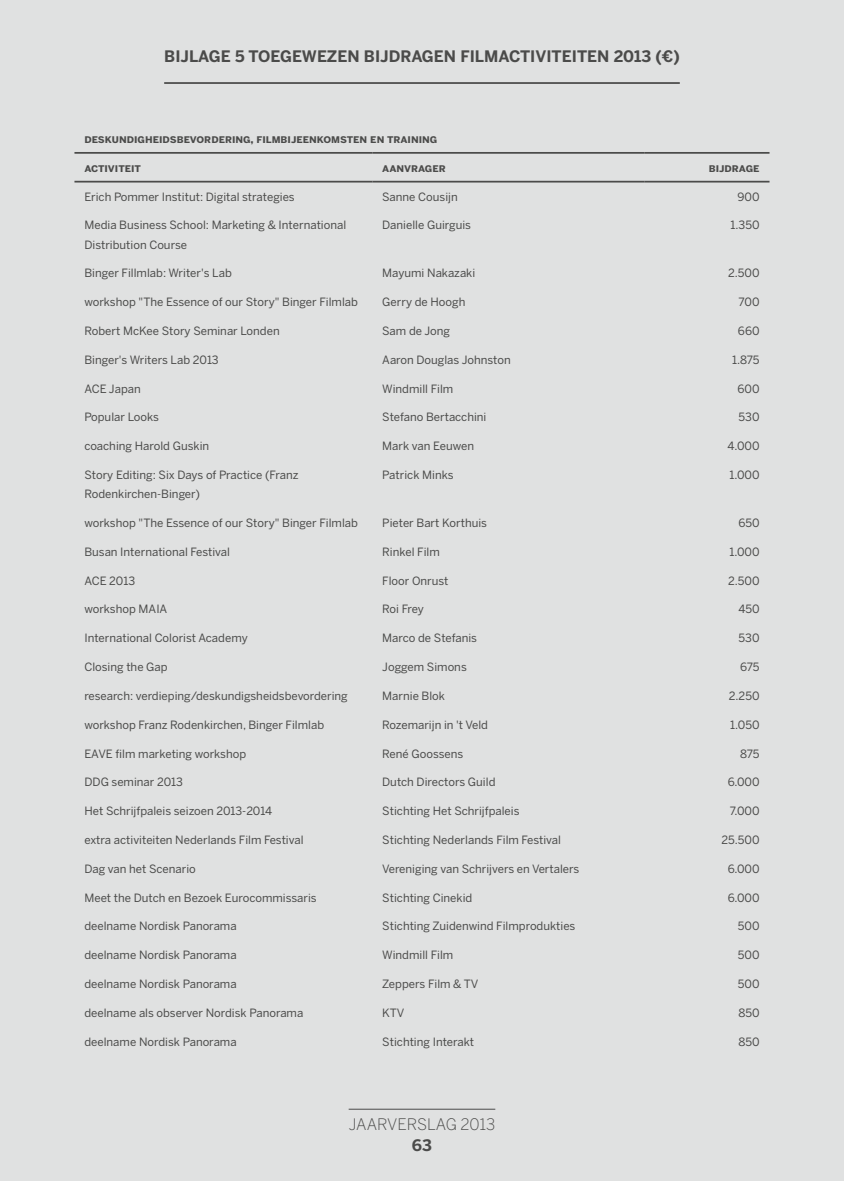
<style>
.page{position:relative;width:844px;height:1181px;background:#fff}
.page>*{position:absolute;margin:0;border:0;box-sizing:border-box;transform-origin:0 0}
.t1{font:700 15.75px "Benton Sans";color:#4b4b4a}
.t2{font:300 15.75px "Benton Sans";color:#4b4b4a}
.t3{font:11.38px/19.2px "Benton Sans";color:#4b4b4a}
.t4{font:11.38px "Benton Sans Bold SC";color:#4b4b4a}
</style>
<div class="page">
<div style="left:0;top:0;width:843px;height:1181px;background:#e0e1e1"></div>
<hr style="left:348px;top:1108px;width:147px;height:1px;background:#4b4b4a">
<hr style="left:74px;top:181px;width:298px;height:1px;background:#4b4b4a">
<hr style="left:372px;top:181px;width:272px;height:1px;background:#4b4b4a">
<hr style="left:644px;top:181px;width:125px;height:1px;background:#4b4b4a">
<hr style="left:74px;top:152px;width:298px;height:2px;background:#4b4b4a">
<hr style="left:372px;top:152px;width:272px;height:2px;background:#4b4b4a">
<hr style="left:644px;top:152px;width:125px;height:2px;background:#4b4b4a">
<hr style="left:164px;top:82px;width:515px;height:2px;background:#4b4b4a">
<p class="t1" style="left:164px;top:47px;width:517px">BIJLAGE 5 TOEGEWEZEN BIJDRAGEN FILMACTIVITEITEN 2013 (€)</p>
<p class="t4" style="left:84px;top:132px;width:354px">DESKUNDIGHEIDSBEVORDERING, FILMBIJEENKOMSTEN EN TRAINING</p>
<p class="t4" style="left:84px;top:161px;width:58px">ACTIVITEIT</p>
<p class="t4" style="left:382px;top:161px;width:65px">AANVRAGER</p>
<p class="t4" style="left:708px;top:161px;width:52px">BIJDRAGE</p>
<p class="t3" style="left:84px;top:187px;width:212px">Erich Pommer Institut: Digital strategies</p>
<p class="t3" style="left:382px;top:187px;width:77px">Sanne Cousijn</p>
<p class="t3" style="left:737px;top:187px;width:24px">900</p>
<p class="t3" style="left:84px;top:215px;width:263px">Media Business School: Marketing &amp; International<br>Distribution Course</p>
<p class="t3" style="left:382px;top:215px;width:90px">Danielle Guirguis</p>
<p class="t3" style="left:730px;top:215px;width:31px">1.350</p>
<p class="t3" style="left:84px;top:263px;width:149px">Binger Fillmlab: Writer's Lab</p>
<p class="t3" style="left:382px;top:263px;width:94px">Mayumi Nakazaki</p>
<p class="t3" style="left:727px;top:263px;width:33px">2.500</p>
<p class="t3" style="left:84px;top:292px;width:275px">workshop "The Essence of our Story" Binger Filmlab</p>
<p class="t3" style="left:382px;top:292px;width:85px">Gerry de Hoogh</p>
<p class="t3" style="left:738px;top:292px;width:22px">700</p>
<p class="t3" style="left:84px;top:321px;width:197px">Robert McKee Story Seminar Londen</p>
<p class="t3" style="left:382px;top:321px;width:69px">Sam de Jong</p>
<p class="t3" style="left:737px;top:321px;width:23px">660</p>
<p class="t3" style="left:84px;top:350px;width:136px">Binger's Writers Lab 2013</p>
<p class="t3" style="left:382px;top:350px;width:130px">Aaron Douglas Johnston</p>
<p class="t3" style="left:732px;top:350px;width:29px">1.875</p>
<p class="t3" style="left:84px;top:379px;width:58px">ACE Japan</p>
<p class="t3" style="left:382px;top:379px;width:73px">Windmill Film</p>
<p class="t3" style="left:737px;top:379px;width:24px">600</p>
<p class="t3" style="left:84px;top:407px;width:76px">Popular Looks</p>
<p class="t3" style="left:382px;top:407px;width:106px">Stefano Bertacchini</p>
<p class="t3" style="left:738px;top:407px;width:22px">530</p>
<p class="t3" style="left:84px;top:436px;width:126px">coaching Harold Guskin</p>
<p class="t3" style="left:382px;top:436px;width:93px">Mark van Eeuwen</p>
<p class="t3" style="left:727px;top:436px;width:34px">4.000</p>
<p class="t3" style="left:84px;top:465px;width:215px">Story Editing: Six Days of Practice (Franz<br>Rodenkirchen-Binger)</p>
<p class="t3" style="left:382px;top:465px;width:73px">Patrick Minks</p>
<p class="t3" style="left:729px;top:465px;width:32px">1.000</p>
<p class="t3" style="left:84px;top:513px;width:275px">workshop "The Essence of our Story" Binger Filmlab</p>
<p class="t3" style="left:382px;top:513px;width:106px">Pieter Bart Korthuis</p>
<p class="t3" style="left:738px;top:513px;width:23px">650</p>
<p class="t3" style="left:84px;top:542px;width:147px">Busan International Festival</p>
<p class="t3" style="left:382px;top:542px;width:59px">Rinkel Film</p>
<p class="t3" style="left:729px;top:542px;width:32px">1.000</p>
<p class="t3" style="left:84px;top:571px;width:52px">ACE 2013</p>
<p class="t3" style="left:382px;top:571px;width:68px">Floor Onrust</p>
<p class="t3" style="left:727px;top:571px;width:33px">2.500</p>
<p class="t3" style="left:84px;top:599px;width:84px">workshop MAIA</p>
<p class="t3" style="left:382px;top:599px;width:43px">Roi Frey</p>
<p class="t3" style="left:738px;top:599px;width:23px">450</p>
<p class="t3" style="left:84px;top:628px;width:165px">International Colorist Academy</p>
<p class="t3" style="left:382px;top:628px;width:96px">Marco de Stefanis</p>
<p class="t3" style="left:738px;top:628px;width:22px">530</p>
<p class="t3" style="left:84px;top:657px;width:85px">Closing the Gap</p>
<p class="t3" style="left:382px;top:657px;width:86px">Joggem Simons</p>
<p class="t3" style="left:740px;top:657px;width:21px">675</p>
<p class="t3" style="left:84px;top:686px;width:265px">research: verdieping/deskundigsheidsbevordering</p>
<p class="t3" style="left:382px;top:686px;width:64px">Marnie Blok</p>
<p class="t3" style="left:728px;top:686px;width:32px">2.250</p>
<p class="t3" style="left:84px;top:715px;width:241px">workshop Franz Rodenkirchen, Binger Filmlab</p>
<p class="t3" style="left:382px;top:715px;width:107px">Rozemarijn in 't Veld</p>
<p class="t3" style="left:730px;top:715px;width:31px">1.050</p>
<p class="t3" style="left:84px;top:743px;width:163px">EAVE film marketing workshop</p>
<p class="t3" style="left:382px;top:743px;width:82px">René Goossens</p>
<p class="t3" style="left:740px;top:743px;width:21px">875</p>
<p class="t3" style="left:84px;top:772px;width:100px">DDG seminar 2013</p>
<p class="t3" style="left:382px;top:772px;width:115px">Dutch Directors Guild</p>
<p class="t3" style="left:727px;top:772px;width:33px">6.000</p>
<p class="t3" style="left:84px;top:801px;width:189px">Het Schrijfpaleis seizoen 2013-2014</p>
<p class="t3" style="left:382px;top:801px;width:139px">Stichting Het Schrijfpaleis</p>
<p class="t3" style="left:729px;top:801px;width:31px">7.000</p>
<p class="t3" style="left:84px;top:830px;width:221px">extra activiteiten Nederlands Film Festival</p>
<p class="t3" style="left:382px;top:830px;width:180px">Stichting Nederlands Film Festival</p>
<p class="t3" style="left:721px;top:830px;width:40px">25.500</p>
<p class="t3" style="left:84px;top:859px;width:113px">Dag van het Scenario</p>
<p class="t3" style="left:382px;top:859px;width:198px">Vereniging van Schrijvers en Vertalers</p>
<p class="t3" style="left:727px;top:859px;width:33px">6.000</p>
<p class="t3" style="left:84px;top:887px;width:234px">Meet the Dutch en Bezoek Eurocommissaris</p>
<p class="t3" style="left:382px;top:887px;width:92px">Stichting Cinekid</p>
<p class="t3" style="left:727px;top:887px;width:33px">6.000</p>
<p class="t3" style="left:84px;top:916px;width:154px">deelname Nordisk Panorama</p>
<p class="t3" style="left:382px;top:916px;width:194px">Stichting Zuidenwind Filmprodukties</p>
<p class="t3" style="left:737px;top:916px;width:23px">500</p>
<p class="t3" style="left:84px;top:945px;width:154px">deelname Nordisk Panorama</p>
<p class="t3" style="left:382px;top:945px;width:73px">Windmill Film</p>
<p class="t3" style="left:737px;top:945px;width:23px">500</p>
<p class="t3" style="left:84px;top:974px;width:154px">deelname Nordisk Panorama</p>
<p class="t3" style="left:382px;top:974px;width:98px">Zeppers Film &amp; TV</p>
<p class="t3" style="left:737px;top:974px;width:23px">500</p>
<p class="t3" style="left:84px;top:1003px;width:220px">deelname als observer Nordisk Panorama</p>
<p class="t3" style="left:382px;top:1003px;width:24px">KTV</p>
<p class="t3" style="left:738px;top:1003px;width:23px">850</p>
<p class="t3" style="left:84px;top:1031px;width:154px">deelname Nordisk Panorama</p>
<p class="t3" style="left:382px;top:1031px;width:93px">Stichting Interakt</p>
<p class="t3" style="left:738px;top:1031px;width:23px">850</p>
<h1 class="t2" style="left:348px;top:1115px;width:148px">JAARVERSLAG 2013</h1>
<h1 class="t1" style="left:412px;top:1136px;width:21px">63</h1>
</div>
